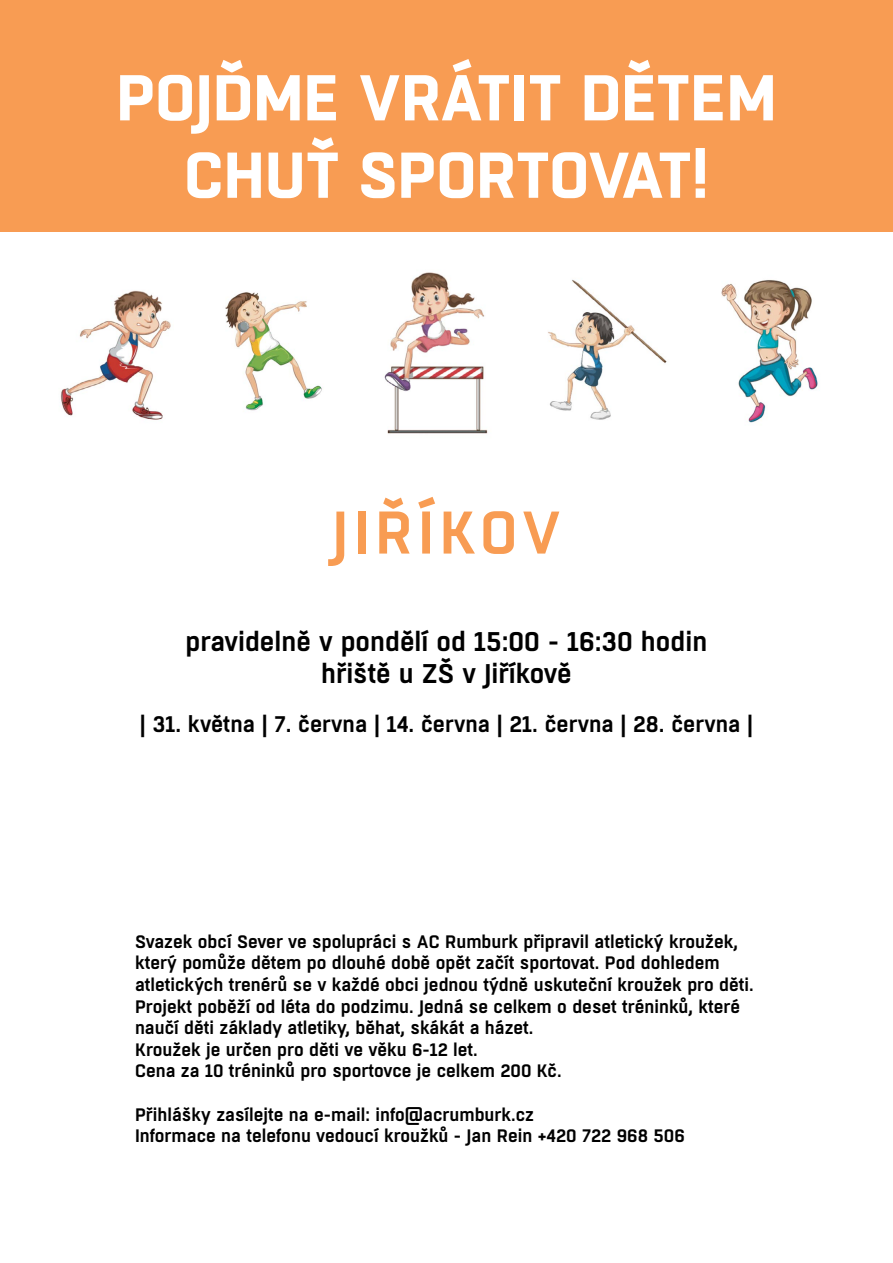
<style>
.page{position:relative;width:893px;height:1263px;background:#fff}
.page>*{position:absolute;margin:0;border:0;box-sizing:border-box;transform-origin:0 0}
.t1{font:700 64.5px/77.4px "Boxed";color:#fff;text-align:center}
.t2{font:600 60px "Boxed";letter-spacing:.09em;color:#f89c53}
.t3{font:600 27px/32.4px "Boxed";color:#000;text-align:center}
.t4{font:600 22.5px "Boxed";color:#000}
.t5{font:600 18px/21.6px "Boxed";color:#000}
</style>
<div class="page">
<div style="left:0;top:0;width:893px;height:232px;background:#f89c53"></div>
<img style="left:548px;top:279px;width:119px;height:141px">
<img style="left:60px;top:290px;width:111px;height:130px">
<img style="left:721px;top:280px;width:97px;height:143px">
<img style="left:384px;top:272px;width:104px;height:162px">
<img style="left:225px;top:292px;width:97px;height:119px">
<h1 class="t1" style="left:116px;top:62px;width:662px">POJĎME VRÁTIT DĚTEM<br>CHUŤ SPORTOVAT!</h1>
<h2 class="t2" style="left:332px;top:493px;width:231px">JIŘÍKOV</h2>
<h3 class="t3" style="left:186px;top:626px;width:523px">pravidelně v pondělí od 15:00 - 16:30 hodin hřiště u ZŠ v Jiříkově</h3>
<p class="t4" style="left:140px;top:709px;width:615px">| 31. května | 7. června | 14. června | 21. června | 28. června |</p>
<p class="t5" style="left:135px;top:931px;width:620px">Svazek obcí Sever ve spolupráci s AC Rumburk připravil atletický kroužek, který pomůže dětem po dlouhé době opět začít sportovat. Pod dohledem atletických trenérů se v každé obci jednou týdně uskuteční kroužek pro děti.<br>Projekt poběží od léta do podzimu. Jedná se celkem o deset tréninků, které naučí děti základy atletiky, běhat, skákát a házet.<br>Kroužek je určen pro děti ve věku 6-12 let.<br>Cena za 10 tréninků pro sportovce je celkem 200 Kč.</p>
<p class="t5" style="left:135px;top:1104px;width:551px">Přihlášky zasílejte na e-mail: info@acrumburk.cz<br>Informace na telefonu vedoucí kroužků - Jan Rein +420 722 968 506</p>
</div>
